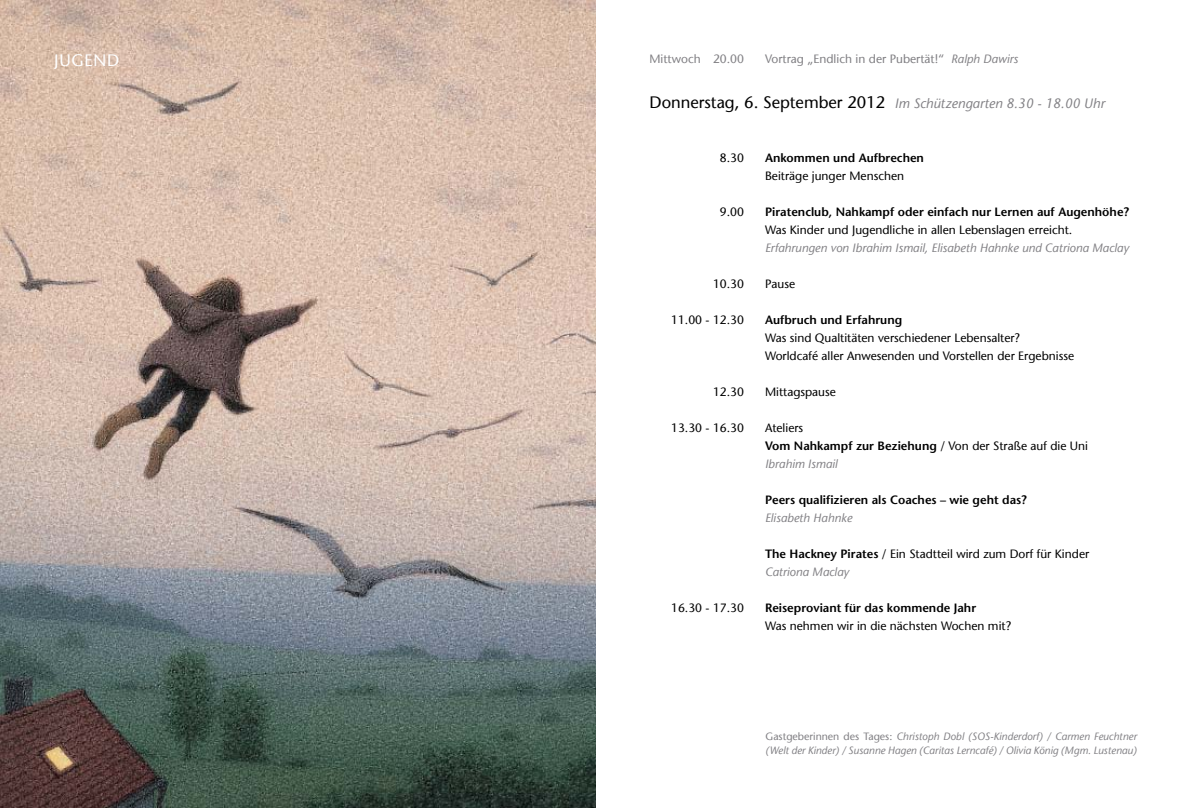
<style>
.page{position:relative;width:1191px;height:808px;background:#fff}
.page>*{position:absolute;margin:0;border:0;box-sizing:border-box;transform-origin:0 0}
.t1{font:16.5px "Stone Sans";letter-spacing:.05em;color:#fff}
.t2{font:italic 13.5px "Stone Sans";color:#818084}
.t3{font:12px/18px "Stone Sans";color:#000}
.t4{font:600 12px "Stone Sans";color:#000}
.t5{font:italic 12px "Stone Sans";color:#818084}
.t6{font:12px "Stone Sans";color:#818084}
.t7{font:italic 10.5px/13.5px "Stone Sans";color:#818084}
.s1{font-style:italic}
.s2{font-style:normal;font-size:16.5px;color:#000}
.s3{font-weight:600}
.s4{font-style:italic;color:#818084}
.s5{font-style:normal}
</style>
<div class="page">
<img style="left:0;top:0;width:595px;height:808px">
<h1 class="t1" style="left:54px;top:51px;width:67px">JUGEND</h1>
<p class="t6" style="left:649px;top:52px;width:96px">Mittwoch 20.00</p>
<p class="t6" style="left:765px;top:52px;width:254px">Vortrag „Endlich in der Pubertät!“ <span class="s1">Ralph Dawirs</span></p>
<p class="t2" style="left:649px;top:95px;width:457px"><span class="s2">Donnerstag, 6. September 2012</span> Im Schützengarten 8.30 - 18.00 Uhr</p>
<p class="t3" style="left:720px;top:149px;width:26px">8.30</p>
<p class="t4" style="left:765px;top:151px;width:160px">Ankommen und Aufbrechen</p>
<p class="t3" style="left:765px;top:167px;width:141px">Beiträge junger Menschen</p>
<p class="t3" style="left:720px;top:203px;width:26px">9.00</p>
<p class="t4" style="left:765px;top:205px;width:365px">Piratenclub, Nahkampf oder einfach nur Lernen auf Augenhöhe?</p>
<p class="t3" style="left:765px;top:221px;width:309px">Was Kinder und Jugendliche in allen Lebenslagen erreicht.</p>
<p class="t5" style="left:765px;top:241px;width:365px">Erfahrungen von Ibrahim Ismail, Elisabeth Hahnke und Catriona Maclay</p>
<p class="t3" style="left:713px;top:275px;width:32px">10.30</p>
<p class="t3" style="left:765px;top:275px;width:32px">Pause</p>
<p class="t3" style="left:671px;top:311px;width:74px">11.00 - 12.30</p>
<p class="t4" style="left:765px;top:313px;width:139px">Aufbruch und Erfahrung</p>
<p class="t3" style="left:765px;top:329px;width:310px">Was sind Qualtitäten verschiedener Lebensalter?<br>Worldcafé aller Anwesenden und Vorstellen der Ergebnisse</p>
<p class="t3" style="left:713px;top:383px;width:32px">12.30</p>
<p class="t3" style="left:765px;top:383px;width:72px">Mittagspause</p>
<p class="t3" style="left:671px;top:419px;width:74px">13.30 - 16.30</p>
<p class="t3" style="left:765px;top:419px;width:324px">Ateliers<br><span class="s3">Vom Nahkampf zur Beziehung</span> / Von der Straße auf die Uni<br><span class="s4">Ibrahim Ismail</span></p>
<p class="t4" style="left:765px;top:493px;width:263px">Peers qualifizieren als Coaches – wie geht das?</p>
<p class="t5" style="left:765px;top:511px;width:89px">Elisabeth Hahnke</p>
<p class="t3" style="left:765px;top:545px;width:326px"><span class="s3">The Hackney Pirates</span> / Ein Stadtteil wird zum Dorf für Kinder<br><span class="s4">Catriona Maclay</span></p>
<p class="t3" style="left:671px;top:599px;width:74px">16.30 - 17.30</p>
<p class="t4" style="left:765px;top:601px;width:213px">Reiseproviant für das kommende Jahr</p>
<p class="t3" style="left:765px;top:617px;width:248px">Was nehmen wir in die nächsten Wochen mit?</p>
<p class="t7" style="left:765px;top:730px;width:373px"><span class="s5">Gastgeberinnen des Tages:</span> Christoph Dobl (SOS-Kinderdorf) / Carmen Feuchtner (Welt der Kinder) / Susanne Hagen (Caritas Lerncafé) / Olivia König (Mgm. Lustenau)</p>
</div>
